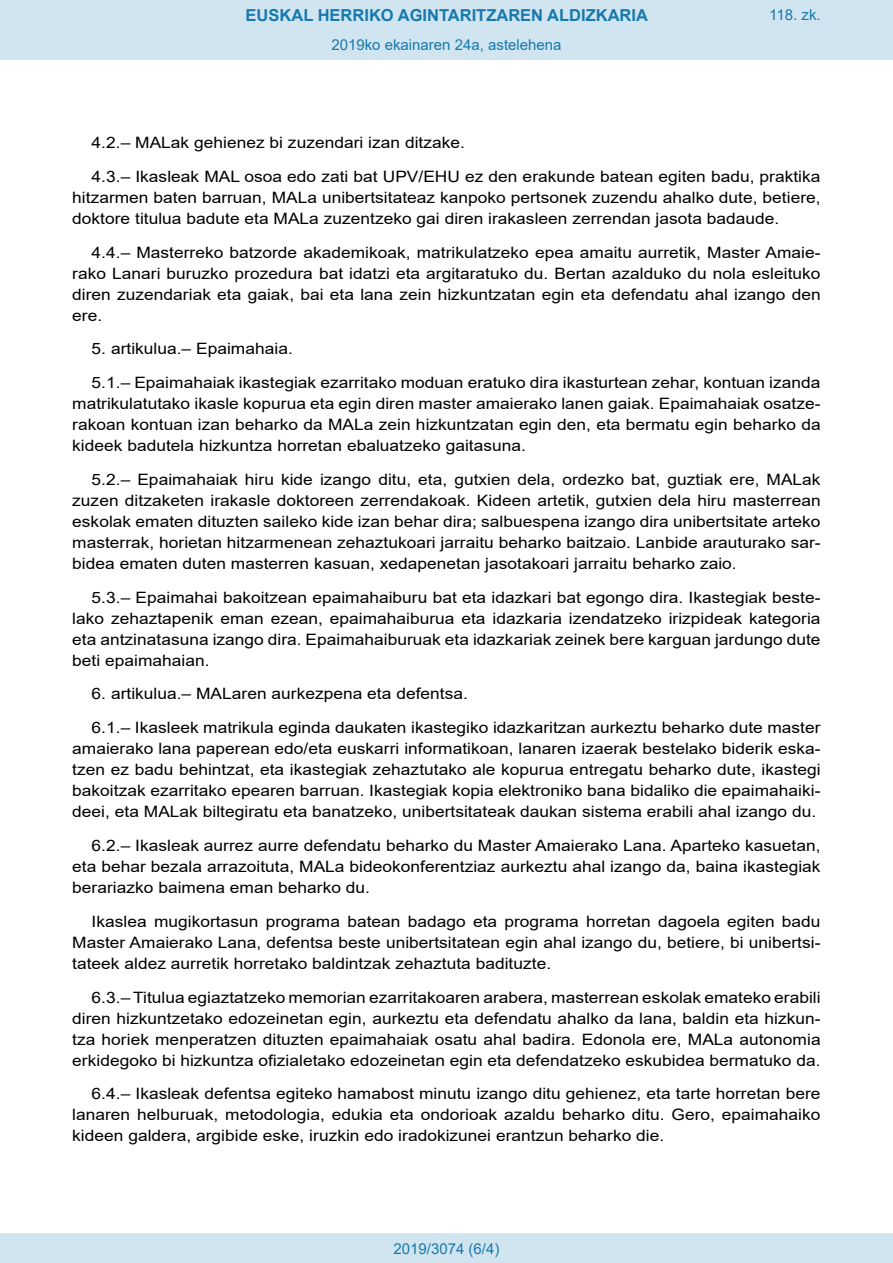
<style>
.page{position:relative;width:893px;height:1263px;background:#fff}
.page>*{position:absolute;margin:0;border:0;box-sizing:border-box;transform-origin:0 0}
.t1{font:700 16.5px "Arial";color:#1879ad}
.BOPVDetalle{font:15.6px/21px "Arial";color:#000;text-align:justify;scale:1.11 1}
.Paginacion_Centro{font:15px "Arial";color:#1879ad}
</style>
<div class="page">
<div style="left:0;top:0;width:893px;height:60px;background:#d0e5f0"></div>
<div style="left:0;top:1233px;width:893px;height:30px;background:#d0e5f0"></div>
<p class="t1" style="left:246px;top:3px;width:404px">EUSKAL HERRIKO AGINTARITZAREN ALDIZKARIA</p>
<p class="Paginacion_Centro" style="left:331px;top:35px;width:232px">2019ko ekainaren 24a, astelehena</p>
<p class="Paginacion_Centro" style="left:769px;top:5px;width:53px">118. zk.</p>
<p class="BOPVDetalle" style="left:92px;top:132px;width:338px">4.2.– MALak gehienez bi zuzendari izan ditzake.</p>
<p class="BOPVDetalle" style="left:72px;top:166px;width:676px;text-indent:19px">4.3.– Ikasleak MAL osoa edo zati bat UPV/EHU ez den erakunde batean egiten badu, praktika hitzarmen baten barruan, MALa unibertsitateaz kanpoko pertsonek zuzendu ahalko dute, betiere, doktore titulua badute eta MALa zuzentzeko gai diren irakasleen zerrendan jasota badaude.</p>
<p class="BOPVDetalle" style="left:72px;top:242px;width:676px;text-indent:19px">4.4.– Masterreko batzorde akademikoak, matrikulatzeko epea amaitu aurretik, Master Amaie&shy;rako Lanari buruzko prozedura bat idatzi eta argitaratuko du. Bertan azalduko du nola esleituko diren zuzendariak eta gaiak, bai eta lana zein hizkuntzatan egin eta defendatu ahal izango den ere.</p>
<p class="BOPVDetalle" style="left:92px;top:338px;width:183px">5. artikulua.– Epaimahaia.</p>
<p class="BOPVDetalle" style="left:72px;top:372px;width:676px;text-indent:19px">5.1.– Epaimahaiak ikastegiak ezarritako moduan eratuko dira ikasturtean zehar, kontuan izanda matrikulatutako ikasle kopurua eta egin diren master amaierako lanen gaiak. Epaimahaiak osatze&shy;rakoan kontuan izan beharko da MALa zein hizkuntzatan egin den, eta bermatu egin beharko da kideek badutela hizkuntza horretan ebaluatzeko gaitasuna.</p>
<p class="BOPVDetalle" style="left:72px;top:469px;width:676px;text-indent:19px">5.2.– Epaimahaiak hiru kide izango ditu, eta, gutxien dela, ordezko bat, guztiak ere, MALak zuzen ditzaketen irakasle doktoreen zerrendakoak. Kideen artetik, gutxien dela hiru masterrean eskolak ematen dituzten saileko kide izan behar dira; salbuespena izango dira unibertsitate arteko masterrak, horietan hitzarmenean zehaztukoari jarraitu beharko baitzaio. Lanbide arauturako sar&shy;bidea ematen duten masterren kasuan, xedapenetan jasotakoari jarraitu beharko zaio.</p>
<p class="BOPVDetalle" style="left:72px;top:587px;width:676px;text-indent:19px">5.3.– Epaimahai bakoitzean epaimahaiburu bat eta idazkari bat egongo dira. Ikastegiak beste&shy;lako zehaztapenik eman ezean, epaimahaiburua eta idazkaria izendatzeko irizpideak kategoria eta antzinatasuna izango dira. Epaimahaiburuak eta idazkariak zeinek bere karguan jardungo dute beti epaimahaian.</p>
<p class="BOPVDetalle" style="left:92px;top:683px;width:340px">6. artikulua.– MALaren aurkezpena eta defentsa.</p>
<p class="BOPVDetalle" style="left:72px;top:717px;width:676px;text-indent:19px">6.1.– Ikasleek matrikula eginda daukaten ikastegiko idazkaritzan aurkeztu beharko dute master amaierako lana paperean edo/eta euskarri informatikoan, lanaren izaerak bestelako biderik eska&shy;tzen ez badu behintzat, eta ikastegiak zehaztutako ale kopurua entregatu beharko dute, ikastegi bakoitzak ezarritako epearen barruan. Ikastegiak kopia elektroniko bana bidaliko die epaimahaiki&shy;deei, eta MALak biltegiratu eta banatzeko, unibertsitateak daukan sistema erabili ahal izango du.</p>
<p class="BOPVDetalle" style="left:72px;top:835px;width:676px;text-indent:19px">6.2.– Ikasleak aurrez aurre defendatu beharko du Master Amaierako Lana. Aparteko kasuetan, eta behar bezala arrazoituta, MALa bideokonferentziaz aurkeztu ahal izango da, baina ikastegiak berariazko baimena eman beharko du.</p>
<p class="BOPVDetalle" style="left:72px;top:911px;width:676px;text-indent:19px">Ikaslea mugikortasun programa batean badago eta programa horretan dagoela egiten badu Master Amaierako Lana, defentsa beste unibertsitatean egin ahal izango du, betiere, bi unibertsi&shy;tateek aldez aurretik horretako baldintzak zehaztuta badituzte.</p>
<p class="BOPVDetalle" style="left:72px;top:986px;width:676px;text-indent:19px">6.3.– Titulua egiaztatzeko memorian ezarritakoaren arabera, masterrean eskolak emateko erabili diren hizkuntzetako edozeinetan egin, aurkeztu eta defendatu ahalko da lana, baldin eta hizkun&shy;tza horiek menperatzen dituzten epaimahaiak osatu ahal badira. Edonola ere, MALa autonomia erkidegoko bi hizkuntza ofizialetako edozeinetan egin eta defendatzeko eskubidea bermatuko da.</p>
<p class="BOPVDetalle" style="left:72px;top:1083px;width:676px;text-indent:19px">6.4.– Ikasleak defentsa egiteko hamabost minutu izango ditu gehienez, eta tarte horretan bere lanaren helburuak, metodologia, edukia eta ondorioak azaldu beharko ditu. Gero, epaimahaiko kideen galdera, argibide eske, iruzkin edo iradokizunei erantzun beharko die.</p>
<p class="Paginacion_Centro" style="left:393px;top:1238px;width:107px">2019/3074 (6/4)</p>
</div>
